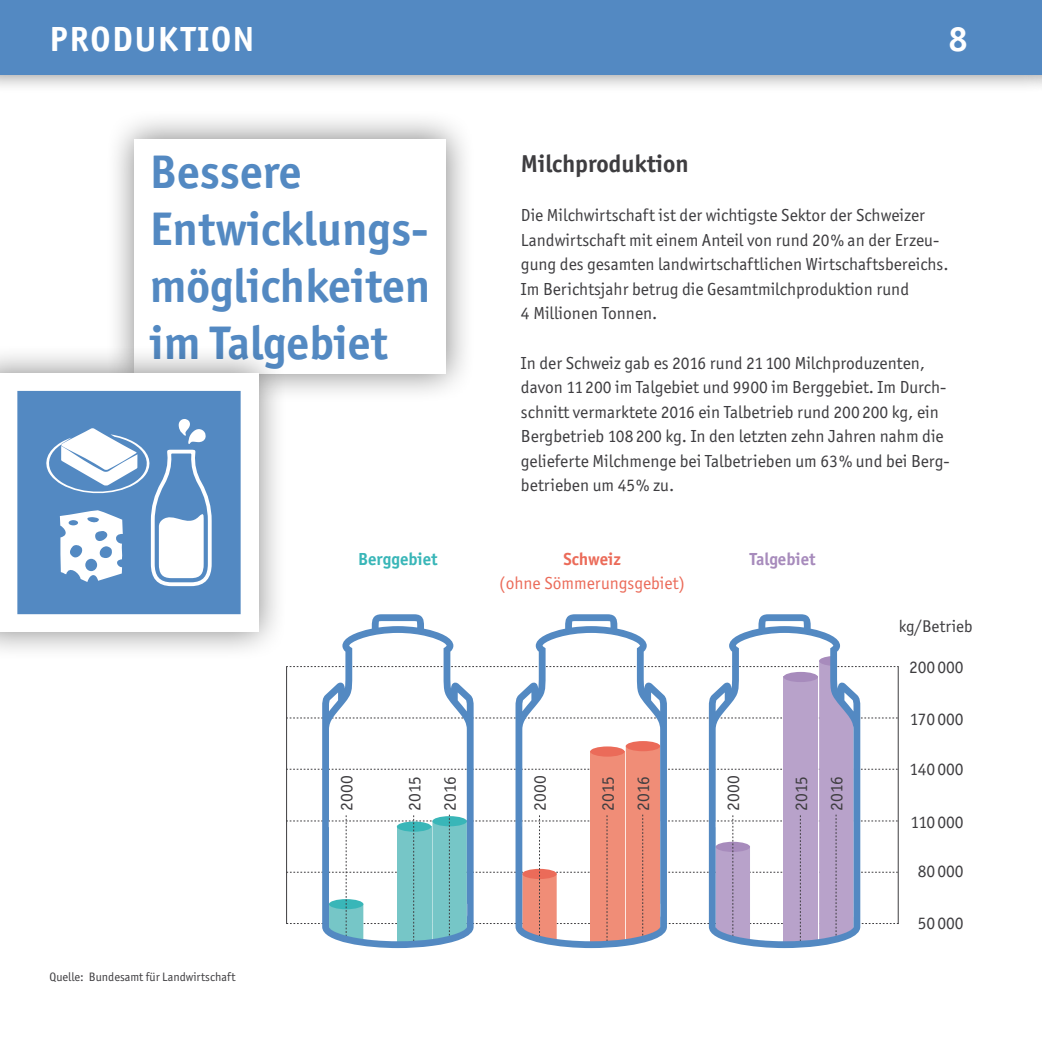
<style>
.page{position:relative;width:1042px;height:1042px;background:#fff}
.page>*{position:absolute;margin:0;border:0;box-sizing:border-box;transform-origin:0 0}
.t1{font:700 47.25px/56.7px "Officina Sans ITC Std";color:#5389c2}
.t2{font:700 35px "Officina Sans ITC Std";letter-spacing:.05em;color:#fff}
.t3{font:700 24.5px "Officina Sans ITC Std";color:#3e3d40}
.t4{font:17.5px/24.5px "Officina Sans ITC Std";color:#3e3d40}
.t5{font:17.5px "Officina Sans ITC Std";color:#eb6b59}
.t6{font:700 17.5px "Officina Sans ITC Std";color:#39b6b8}
.t7{font:700 17.5px "Officina Sans ITC Std";color:#a78bbc}
.t8{font:700 17.5px "Officina Sans ITC Std";color:#eb6b59}
.t9{font:16.97px "Officina Sans ITC Std";color:#3e3d40}
.t10{font:12.25px "Officina Sans ITC Std";color:#3e3d40}
</style>
<div class="page">
<hr style="left:898px;top:666px;width:1px;height:258px;background:#3e3d40">
<div style="left:105px;top:109px;width:371px;height:295px;background:#000;opacity:.5"></div>
<div style="left:135px;top:139px;width:311px;height:235px;background:#fff"></div>
<div style="left:0;top:343px;width:288px;height:319px;background:#000;opacity:.5"></div>
<div style="left:0;top:374px;width:258px;height:258px;background:#fff"></div>
<svg style="left:17px;top:391px;width:224px;height:223px;fill:#5389c2"></svg>
<div style="left:0;top:0;width:1042px;height:94px;background:#000;opacity:.5"></div>
<div style="left:0;top:0;width:1042px;height:74px;background:#5389c2"></div>
<svg style="left:286px;top:656px;width:612px;height:273px"></svg>
<svg style="left:322px;top:614px;width:152px;height:334px"></svg>
<svg style="left:515px;top:614px;width:152px;height:334px"></svg>
<svg style="left:709px;top:614px;width:151px;height:334px"></svg>
<h2 class="t2" style="left:50px;top:17px;width:206px">PRODUKTION</h2>
<h2 class="t2" style="left:949px;top:17px;width:20px">8</h2>
<h1 class="t1" style="left:150px;top:143px;width:282px">Bessere<br>Entwicklungs&shy;möglichkeiten im Talgebiet</h1>
<h3 class="t3" style="left:521px;top:149px;width:169px">Milchproduktion</h3>
<p class="t4" style="left:521px;top:203px;width:429px">Die Milchwirtschaft ist der wichtigste Sektor der Schweizer Landwirtschaft mit einem Anteil von rund 20% an der Erzeu&shy;gung des gesamten landwirtschaftlichen Wirtschaftsbereichs.<br>Im Berichtsjahr betrug die Gesamtmilchproduktion rund<br>4 Millionen Tonnen.</p>
<p class="t4" style="left:521px;top:350px;width:429px">In der Schweiz gab es 2016 rund 21 100 Milchproduzenten, davon 11 200 im Talgebiet und 9900 im Berggebiet. Im Durch&shy;schnitt vermarktete 2016 ein Talbetrieb rund 200 200 kg, ein Bergbetrieb 108 200 kg. In den letzten zehn Jahren nahm die gelieferte Milchmenge bei Talbetrieben um 63% und bei Berg&shy;betrieben um 45% zu.</p>
<p class="t10" style="left:50px;top:970px;width:187px">Quelle: Bundesamt für Landwirtschaft</p>
<p class="t6" style="left:358px;top:548px;width:81px">Berggebiet</p>
<p class="t8" style="left:563px;top:548px;width:59px">Schweiz</p>
<p class="t7" style="left:750px;top:548px;width:67px">Talgebiet</p>
<p class="t5" style="left:499px;top:573px;width:187px">(ohne Sömmerungsgebiet)</p>
<p class="t4" style="left:334px;top:810px;width:36px;rotate:-90deg">2000</p>
<p class="t4" style="left:397px;top:810px;width:36px;line-height:35.5px;rotate:-90deg">2015<br>2016</p>
<p class="t4" style="left:527px;top:810px;width:36px;rotate:-90deg">2000</p>
<p class="t4" style="left:590px;top:810px;width:36px;line-height:35.5px;rotate:-90deg">2015<br>2016</p>
<p class="t4" style="left:721px;top:810px;width:36px;rotate:-90deg">2000</p>
<p class="t4" style="left:783px;top:810px;width:36px;line-height:35.5px;rotate:-90deg">2015<br>2016</p>
<p class="t9" style="left:899px;top:617px;width:75px">kg/Betrieb</p>
<p class="t4" style="left:909px;top:655px;width:56px">200000</p>
<p class="t4" style="left:910px;top:707px;width:55px">170 000</p>
<p class="t4" style="left:909px;top:757px;width:56px">140 000</p>
<p class="t4" style="left:910px;top:810px;width:55px">110 000</p>
<p class="t4" style="left:918px;top:858px;width:47px">80000</p>
<p class="t4" style="left:918px;top:910px;width:47px">50000</p>
</div>
